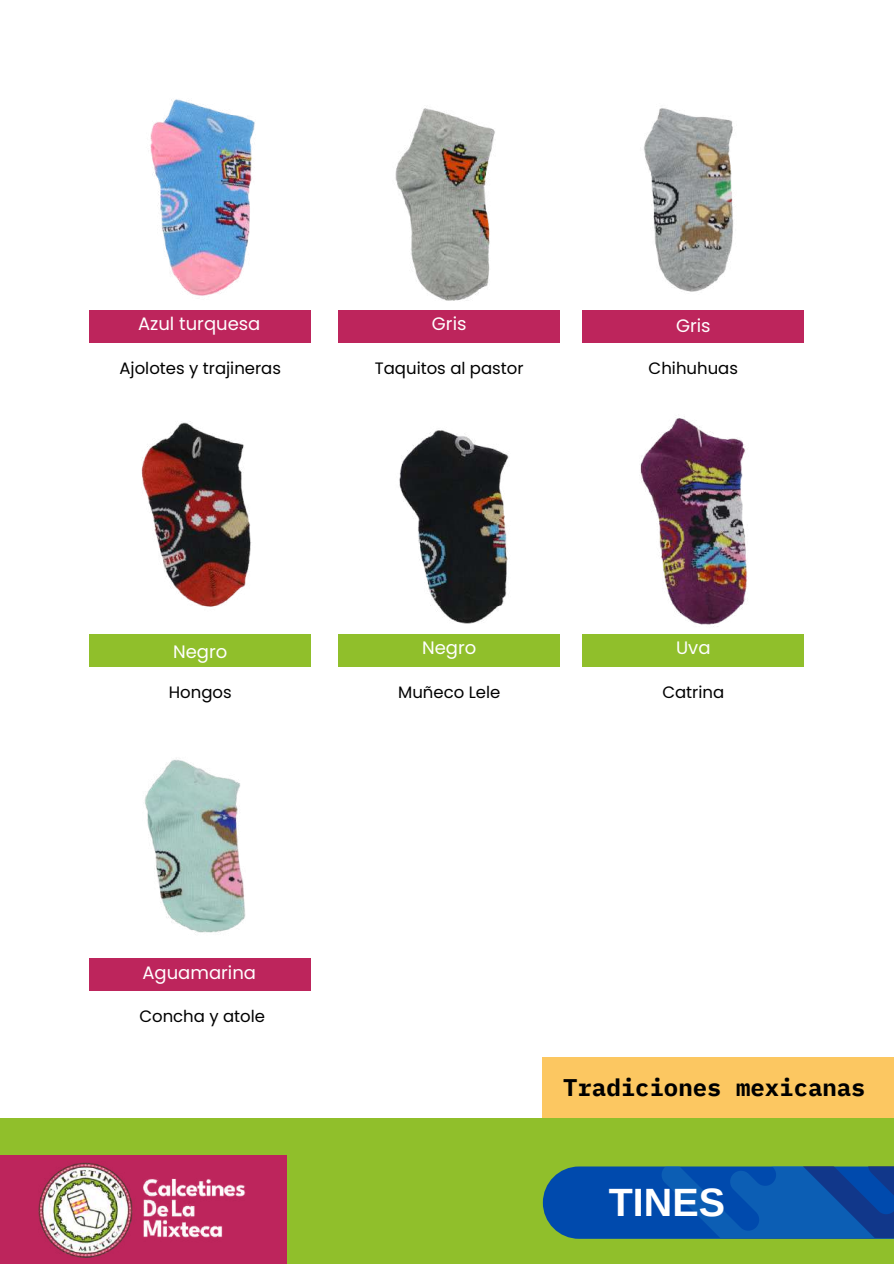
<style>
.page{position:relative;width:894px;height:1264px;background:#fff}
.page>*{position:absolute;margin:0;border:0;box-sizing:border-box;transform-origin:0 0}
.t1{font:700 39.45px "Arimo";color:#fff}
.t2{font:700 24px "IBM Plex Mono";color:#000}
.t3{font:18px "Poppins";color:#fff}
.t4{font:16.5px "Poppins";color:#000}
</style>
<div class="page">
<img style="left:150px;top:99px;width:105px;height:197px">
<img style="left:141px;top:421px;width:110px;height:186px">
<img style="left:395px;top:108px;width:100px;height:193px">
<img style="left:644px;top:108px;width:90px;height:184px">
<div style="left:0;top:1118px;width:893px;height:145px;background:#90bf2b"></div>
<div style="left:0;top:1154px;width:286px;height:109px;background:#bd255c"></div>
<div style="left:542px;top:1057px;width:351px;height:61px;background:#fcc761"></div>
<div style="left:89px;top:310px;width:222px;height:32px;background:#bd255c"></div>
<div style="left:89px;top:634px;width:222px;height:32px;background:#90bf2b"></div>
<div style="left:89px;top:958px;width:222px;height:32px;background:#bd255c"></div>
<div style="left:338px;top:310px;width:222px;height:32px;background:#bd255c"></div>
<div style="left:338px;top:634px;width:222px;height:32px;background:#90bf2b"></div>
<div style="left:582px;top:310px;width:222px;height:32px;background:#bd255c"></div>
<div style="left:582px;top:634px;width:222px;height:32px;background:#90bf2b"></div>
<svg style="left:542px;top:1166px;width:351px;height:72px"></svg>
<img style="left:38px;top:1162px;width:207px;height:95px">
<img style="left:144px;top:758px;width:102px;height:175px">
<img style="left:640px;top:416px;width:108px;height:211px">
<img style="left:399px;top:430px;width:110px;height:194px">
<p class="t3" style="left:138px;top:311px;width:124px">Azul turquesa</p>
<p class="t3" style="left:432px;top:311px;width:36px">Gris</p>
<p class="t3" style="left:675px;top:313px;width:36px">Gris</p>
<p class="t4" style="left:119px;top:357px;width:163px">Ajolotes y trajineras</p>
<p class="t4" style="left:375px;top:357px;width:150px">Taquitos al pastor</p>
<p class="t4" style="left:648px;top:357px;width:91px">Chihuhuas</p>
<p class="t3" style="left:173px;top:638px;width:56px">Negro</p>
<p class="t4" style="left:169px;top:681px;width:64px">Hongos</p>
<p class="t3" style="left:142px;top:959px;width:115px">Aguamarina</p>
<p class="t4" style="left:139px;top:1005px;width:127px">Concha y atole</p>
<p class="t3" style="left:422px;top:635px;width:56px">Negro</p>
<p class="t3" style="left:676px;top:635px;width:36px">Uva</p>
<p class="t4" style="left:398px;top:681px;width:104px">Muñeco Lele</p>
<p class="t4" style="left:662px;top:681px;width:63px">Catrina</p>
<h2 class="t2" style="left:563px;top:1071px;width:304px">Tradiciones mexicanas</h2>
<h1 class="t1" style="left:608px;top:1180px;width:118px">TINES</h1>
</div>
